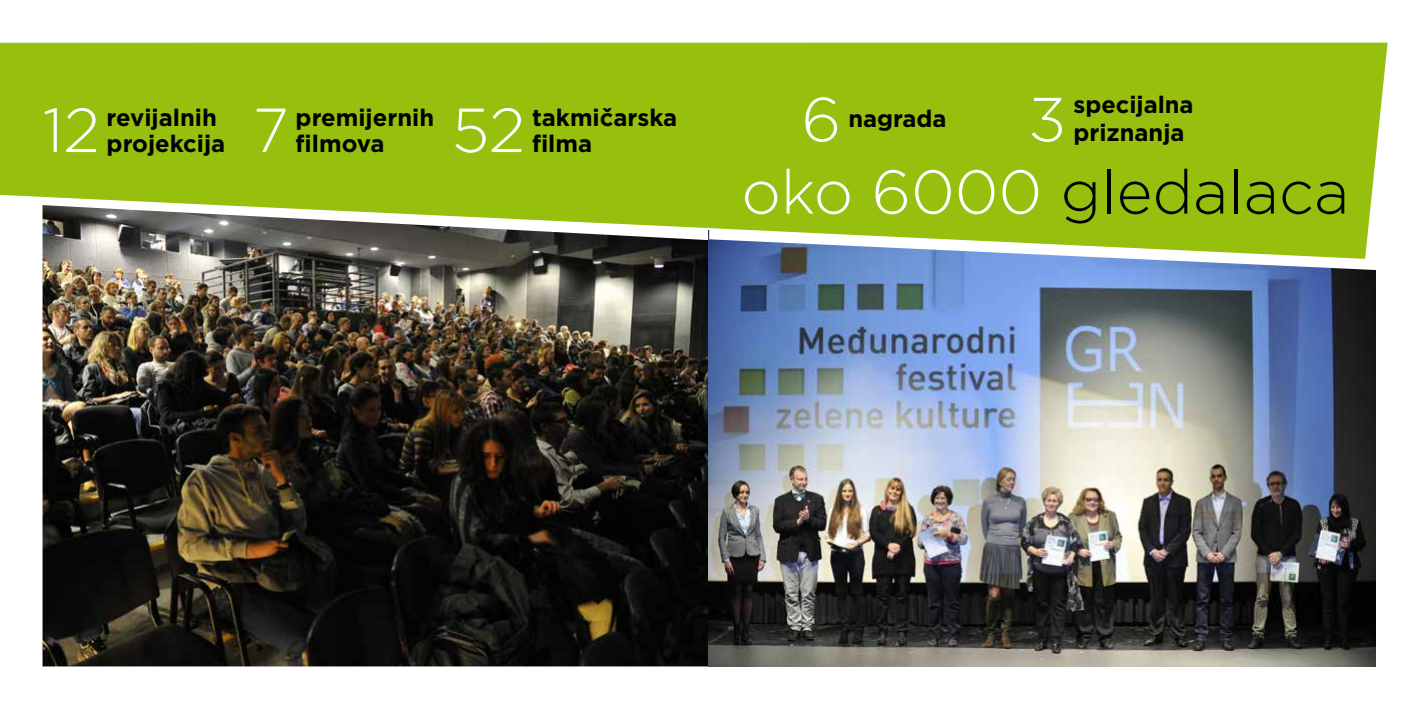
<style>
.page{position:relative;width:1418px;height:709px;background:#fff}
.page>*{position:absolute;margin:0;border:0;box-sizing:border-box;transform-origin:0 0}
.t1{font:300 62.12px "Gotham";color:#fff}
.t2{font:300 61.5px "Gotham";color:#000}
.t3{font:700 23.75px/26.4px "Gotham";color:#000}
.t4{font:700 23.62px/28.6px "Gotham";color:#000}
.s1{color:#fff}
</style>
<div class="page">
<img style="left:43px;top:259px;width:666px;height:407px">
<img style="left:709px;top:270px;width:666px;height:396px">
<svg style="left:709px;top:42px;width:675px;height:228px"></svg>
<svg style="left:0;top:43px;width:1387px;height:216px;background:#96b822"></svg>
<h1 class="t1" style="left:43px;top:91px;width:59px">12</h1>
<p class="t3" style="left:107px;top:104px;width:120px">revijalnih projekcija</p>
<h1 class="t1" style="left:252px;top:91px;width:38px">7</h1>
<p class="t3" style="left:296px;top:104px;width:140px">premijernih filmova</p>
<h1 class="t1" style="left:452px;top:91px;width:75px">52</h1>
<p class="t3" style="left:532px;top:104px;width:147px">takmičarska filma</p>
<h1 class="t1" style="left:801px;top:80px;width:41px">6</h1>
<p class="t4" style="left:848px;top:104px;width:100px">nagrada</p>
<h1 class="t1" style="left:1028px;top:80px;width:39px">3</h1>
<p class="t4" style="left:1073px;top:90px;width:122px">specijalna priznanja</p>
<h2 class="t2" style="left:741px;top:153px;width:609px"><span class="s1">oko 6000</span> gledalaca</h2>
</div>
